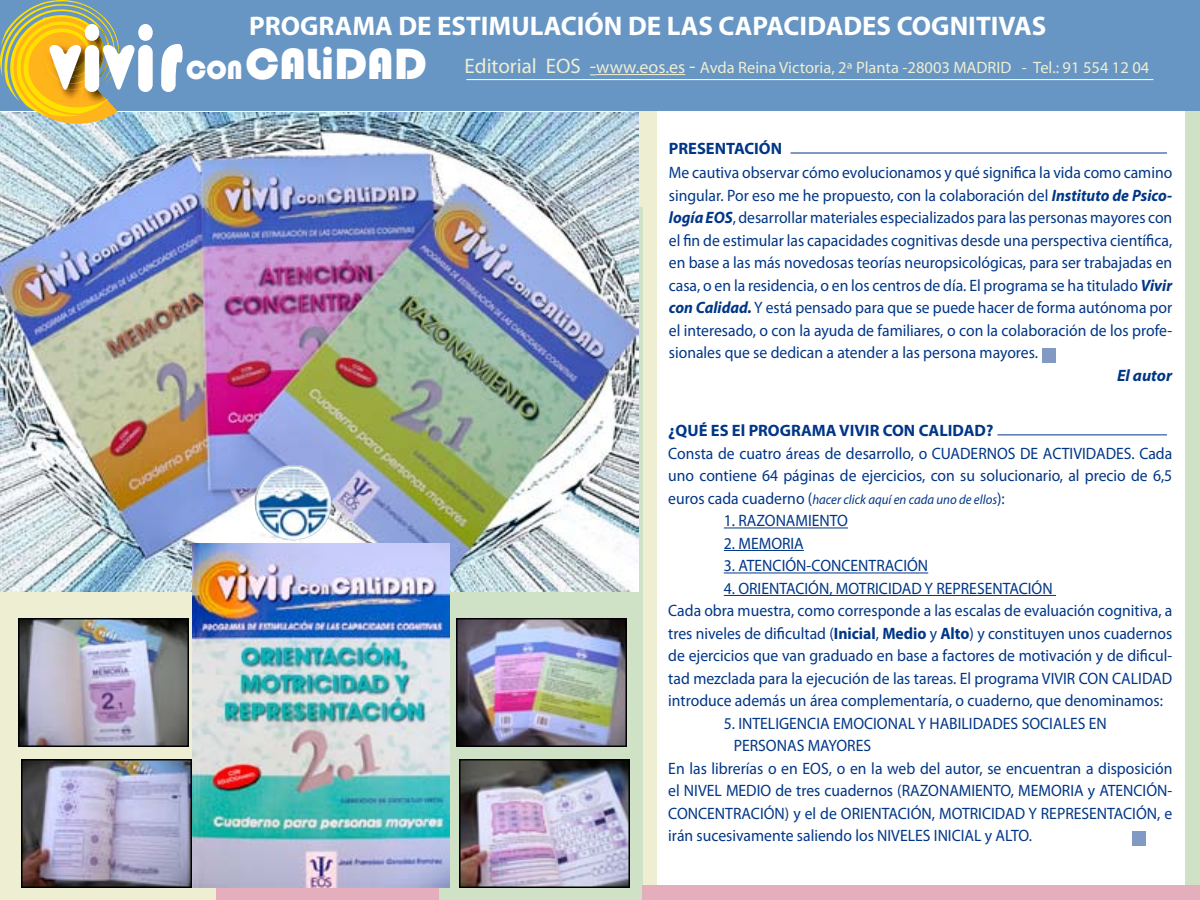
<style>
.page{position:relative;width:1200px;height:900px;background:#fff}
.page>*{position:absolute;margin:0;border:0;box-sizing:border-box;transform-origin:0 0}
.t1{font:45px "Bauhaus 93";color:#fff}
.t2{font:700 27px "Myriad Pro";color:#fff}
.t3{font:16.5px/22.5px "Myriad Pro";color:#003687;scale:.95 1}
.t4{font:16.5px "Myriad Pro";color:#eeeed2}
.t5{font:700 16.5px "Myriad Pro";color:#003687}
.t6{font:italic 700 16.5px "Myriad Pro";color:#003687}
.t7{font:italic 13.5px "Myriad Pro";color:#003687;scale:.95 1}
.s1{font-size:21px}
.s2{font-size:18px}
.s3{font-size:27px}
.s4{font-weight:700;font-style:italic}
.s5{font-style:normal;font-size:16.5px}
.s6{font-weight:700}
</style>
<div class="page">
<div style="left:627px;top:103px;width:29px;height:796px;background:#eeeed2"></div>
<div style="left:1186px;top:58px;width:14px;height:842px;background:#cfe2c5"></div>
<div style="left:0;top:0;width:1200px;height:111px;background:#6795c4"></div>
<div style="left:0;top:208px;width:216px;height:692px;background:#eeeed2"></div>
<div style="left:439px;top:208px;width:204px;height:692px;background:#cfe2c5"></div>
<img style="left:0;top:112px;width:639px;height:480px">
<svg style="left:0;top:0;width:153px;height:133px"></svg>
<div style="left:138px;top:45px;width:15px;height:47px;background:#fff;border-radius:7px"></div>
<svg style="left:161px;top:44px;width:21px;height:48px"></svg>
<hr style="left:596px;top:74px;width:89px;height:1px;background:#eeeed2">
<img style="left:254px;top:465px;width:77px;height:75px">
<hr style="left:724px;top:528px;width:124px;height:1px;background:#003687">
<hr style="left:724px;top:550px;width:80px;height:1px;background:#003687">
<hr style="left:724px;top:573px;width:204px;height:1px;background:#003687">
<hr style="left:724px;top:595px;width:332px;height:1px;background:#003687">
<div style="left:643px;top:885px;width:557px;height:15px;background:#e4aebc"></div>
<img style="left:21px;top:621px;width:165px;height:123px">
<div style="left:18px;top:618px;width:171px;height:129px;border:2px solid #000"></div>
<img style="left:459px;top:621px;width:165px;height:123px">
<div style="left:456px;top:618px;width:171px;height:129px;border:2px solid #000"></div>
<img style="left:24px;top:762px;width:165px;height:123px">
<div style="left:21px;top:759px;width:171px;height:129px;border:2px solid #000"></div>
<img style="left:462px;top:762px;width:165px;height:123px">
<div style="left:459px;top:759px;width:171px;height:129px;border:2px solid #000"></div>
<div style="left:1042px;top:348px;width:14px;height:15px;background:#809ac3"></div>
<hr style="left:790px;top:153px;width:377px;height:1px;background:#003687">
<hr style="left:998px;top:435px;width:169px;height:1px;background:#003687">
<div style="left:1132px;top:831px;width:14px;height:15px;background:#809ac3"></div>
<hr style="left:466px;top:79px;width:687px;height:1px;background:#fff">
<img style="left:192px;top:544px;width:258px;height:343px">
<h2 class="t2" style="left:249px;top:8px;width:799px">PROGRAMA DE ESTIMULACIÓN DE LAS CAPACIDADES COGNITIVAS</h2>
<p class="t4" style="left:465px;top:57px;width:686px"><span class="s1">Editorial EOS -</span><span class="s2">www.eos.es</span> <span class="s1">-</span> Avda Reina Victoria, 2ª Planta -28003 MADRID - Tel.: 91 554 12 04</p>
<h1 class="t1" style="left:186px;top:38px;width:242px"><span class="s3">CON</span>CALiDAD</h1>
<p class="t5" style="left:669px;top:138px;width:115px">PRESENTACIÓN</p>
<p class="t3" style="left:669px;top:161px;width:532px;text-align:justify">Me cautiva observar cómo evolucionamos y qué significa la vida como camino singular. Por eso me he propuesto, con la colaboración del <span class="s4">Instituto de Psico&shy;logía EOS</span>, desarrollar materiales especializados para las personas mayores con el fin de estimular las capacidades cognitivas desde una perspectiva científica, en base a las más novedosas teorías neuropsicológicas, para ser trabajadas en casa, o en la residencia, o en los centros de día. El programa se ha titulado <span class="s4">Vivir con Calidad.</span> Y está pensado para que se puede hacer de forma autónoma por el interesado, o con la ayuda de familiares, o con la colaboración de los profe&shy;sionales que se dedican a atender a las persona mayores.</p>
<p class="t6" style="left:1117px;top:365px;width:57px">El autor</p>
<p class="t5" style="left:668px;top:420px;width:327px">¿QUÉ ES El PROGRAMA VIVIR CON CALIDAD?</p>
<p class="t3" style="left:668px;top:442px;width:532px">Consta de cuatro áreas de desarrollo, o CUADERNOS DE ACTIVIDADES. Cada uno contiene 64 páginas de ejercicios, con su solucionario, al precio de 6,5</p>
<p class="t7" style="left:668px;top:491px;width:356px"><span class="s5">euros cada cuaderno (</span>hacer click aquí en cada uno de ellos<span class="s5">):</span></p>
<p class="t3" style="left:724px;top:509px;width:132px">1. RAZONAMIENTO</p>
<p class="t3" style="left:724px;top:532px;width:86px">2. MEMORIA</p>
<p class="t3" style="left:724px;top:554px;width:217px">3. ATENCIÓN-CONCENTRACIÓN</p>
<p class="t3" style="left:668px;top:577px;width:532px;text-indent:56px">4. ORIENTACIÓN, MOTRICIDAD Y REPRESENTACIÓN<br>Cada obra muestra, como corresponde a las escalas de evaluación cognitiva, a tres niveles de dificultad (<span class="s6">Inicial</span>, <span class="s6">Medio</span> y <span class="s6">Alto</span>) y constituyen unos cuadernos de ejercicios que van graduado en base a factores de motivación y de dificul&shy;tad mezclada para la ejecución de las tareas. El programa VIVIR CON CALIDAD introduce además un área complementaría, o cuaderno, que denominamos:</p>
<p class="t3" style="left:724px;top:712px;width:405px">5. INTELIGENCIA EMOCIONAL Y HABILIDADES SOCIALES EN</p>
<p class="t3" style="left:734px;top:734px;width:146px">PERSONAS MAYORES</p>
<p class="t3" style="left:668px;top:757px;width:532px">En las librerías o en EOS, o en la web del autor, se encuentran a disposición</p>
<p class="t3" style="left:668px;top:779px;width:532px">el NIVEL MEDIO de tres cuadernos (RAZONAMIENTO, MEMORIA y ATENCIÓN-</p>
<p class="t3" style="left:668px;top:802px;width:532px">CONCENTRACIÓN) y el de ORIENTACIÓN, MOTRICIDAD Y REPRESENTACIÓN, e</p>
<p class="t3" style="left:668px;top:824px;width:384px">irán sucesivamente saliendo los NIVELES INICIAL y ALTO.</p>
</div>
